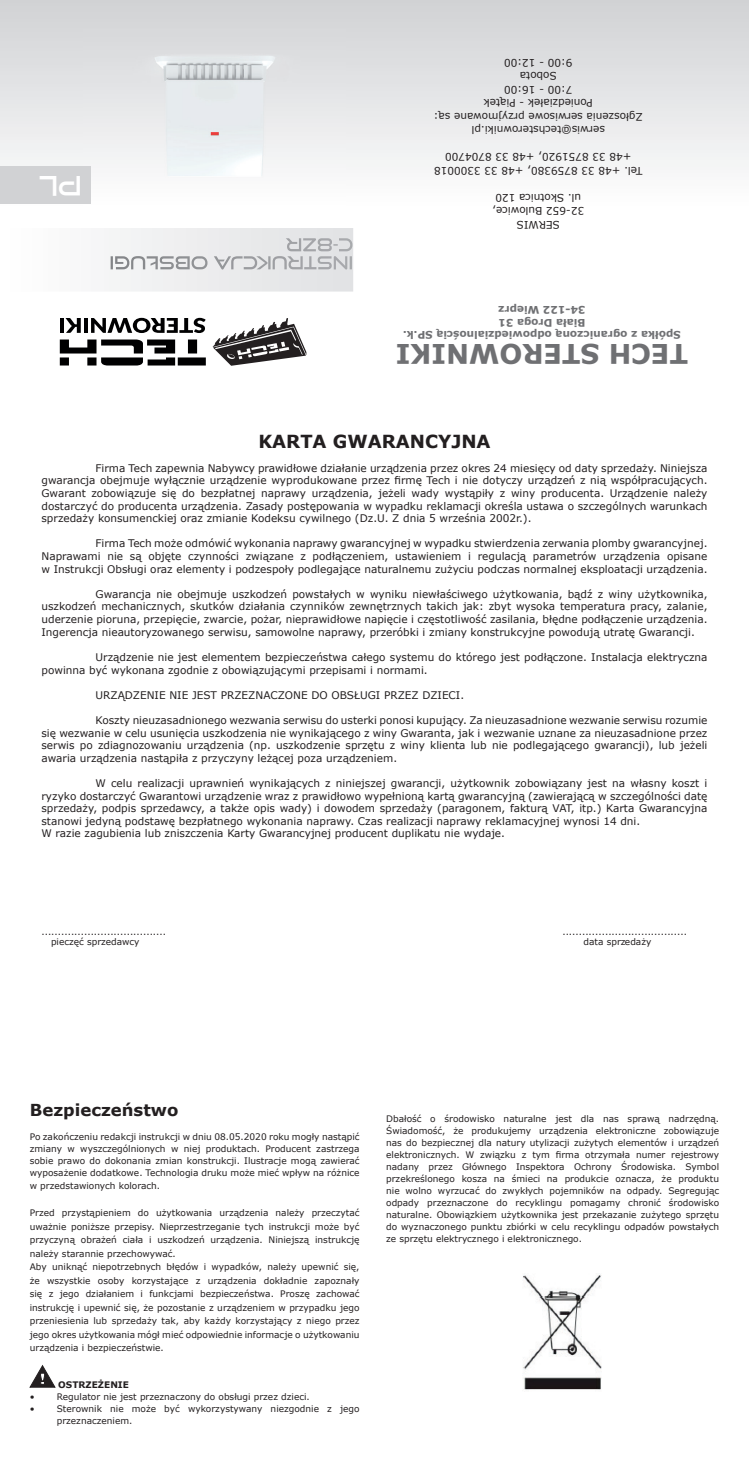
<style>
.page{position:relative;width:749px;height:1472px;background:#fff}
.page>*{position:absolute;margin:0;border:0;box-sizing:border-box;transform-origin:0 0}
.t1{font:700 27px "Verdana";color:#6f7073}
.t2{font:27px "Good Times Rg";color:#fff}
.t3{font:18px/18px "Good Times Rg";color:#6f7073}
.t4{font:700 18px "Verdana";color:#231f20}
.t5{font:700 16.5px "Verdana";color:#231f20}
.t6{font:10.5px/12.6px "Verdana";color:#231f20;text-align:justify}
.t7{font:700 10.5px/12.6px "Verdana";color:#6f7073;text-align:center}
.t8{font:9px/12px "Verdana";color:#231f20;text-align:justify}
.t9{font:700 9px "Verdana";color:#231f20}
</style>
<div class="page">
<svg style="left:0;top:0;width:748px;height:167px"></svg>
<svg style="left:60px;top:339px;width:146px;height:26px"></svg>
<svg style="left:91px;top:318px;width:114px;height:15px"></svg>
<hr style="left:84px;top:318px;width:4px;height:15px;background:#000001">
<svg style="left:65px;top:318px;width:16px;height:15px"></svg>
<hr style="left:60px;top:318px;width:4px;height:15px;background:#000001">
<svg style="left:212px;top:318px;width:94px;height:48px"></svg>
<svg style="left:109px;top:228px;width:244px;height:63px"></svg>
<div style="left:104px;top:256px;width:248px;height:13px;background:#ebebed"></div>
<div style="left:286px;top:238px;width:66px;height:13px;background:#e3e4e6"></div>
<svg style="left:30px;top:1365px;width:25px;height:21px"></svg>
<img style="left:83px;top:30px;width:263px;height:146px">
<img style="left:523px;top:1274px;width:79px;height:116px">
<div style="left:0;top:167px;width:91px;height:37px;background:#d1d2d4"></div>
<h1 class="t2" style="left:82px;top:203px;width:44px;rotate:-180deg">PL</h1>
<h2 class="t3" style="left:353px;top:272px;width:245px;rotate:-180deg">instrukcja obsługi<br>C-8zr</h2>
<p class="t6" style="left:642px;top:137px;width:210px;line-height:13.5px;text-align:center;rotate:-180deg">serwis@techsterowniki.pl<br>Zgłoszenia serwisowe przyjmowane są:<br>Poniedziałek - Piątek<br>7:00 - 16:00<br>Sobota<br>9:00 - 12:00</p>
<p class="t6" style="left:642px;top:177px;width:210px;line-height:13.5px;text-align:center;rotate:-180deg">Tel. +48 33 8759380, +48 33 3300018 +48 33 8751920, +48 33 8704700</p>
<p class="t6" style="left:584px;top:231px;width:93px;line-height:13.5px;text-align:center;rotate:-180deg">SERWIS<br>32-652 Bulowice, ul. Skotnica 120</p>
<p class="t7" style="left:680px;top:342px;width:279px;rotate:-180deg">Spółka z ograniczoną odpowiedzialnością SP.k.<br>Biała Droga 31<br>34-122 Wieprz</p>
<h1 class="t1" style="left:687px;top:373px;width:293px;rotate:-180deg">TECH STEROWNIKI</h1>
<h2 class="t4" style="left:258px;top:429px;width:233px">KARTA GWARANCYJNA</h2>
<p class="t6" style="left:41px;top:461px;width:667px;text-indent:54px">Firma Tech zapewnia Nabywcy prawidłowe działanie urządzenia przez okres 24 miesięcy od daty sprzedaży. Niniejsza gwarancja obejmuje wyłącznie urządzenie wyprodukowane przez firmę Tech i nie dotyczy urządzeń z nią współpracujących.<br>Gwarant zobowiązuje się do bezpłatnej naprawy urządzenia, jeżeli wady wystąpiły z winy producenta. Urządzenie należy dostarczyć do producenta urządzenia. Zasady postępowania w wypadku reklamacji określa ustawa o szczególnych warunkach sprzedaży konsumenckiej oraz zmianie Kodeksu cywilnego (Dz.U. Z dnia 5 września 2002r.).</p>
<p class="t6" style="left:41px;top:537px;width:667px;text-indent:54px">Firma Tech może odmówić wykonania naprawy gwarancyjnej w wypadku stwierdzenia zerwania plomby gwarancyjnej.<br>Naprawami nie są objęte czynności związane z podłączeniem, ustawieniem i regulacją parametrów urządzenia opisane w Instrukcji Obsługi oraz elementy i podzespoły podlegające naturalnemu zużyciu podczas normalnej eksploatacji urządzenia.</p>
<p class="t6" style="left:41px;top:587px;width:667px;text-indent:54px">Gwarancja nie obejmuje uszkodzeń powstałych w wyniku niewłaściwego użytkowania, bądź z winy użytkownika, uszkodzeń mechanicznych, skutków działania czynników zewnętrznych takich jak: zbyt wysoka temperatura pracy, zalanie, uderzenie pioruna, przepięcie, zwarcie, pożar, nieprawidłowe napięcie i częstotliwość zasilania, błędne podłączenie urządzenia.<br>Ingerencja nieautoryzowanego serwisu, samowolne naprawy, przeróbki i zmiany konstrukcyjne powodują utratę Gwarancji.</p>
<p class="t6" style="left:41px;top:650px;width:667px;text-indent:54px">Urządzenie nie jest elementem bezpieczeństwa całego systemu do którego jest podłączone. Instalacja elektryczna powinna być wykonana zgodnie z obowiązującymi przepisami i normami.</p>
<p class="t6" style="left:95px;top:688px;width:370px">URZĄDZENIE NIE JEST PRZEZNACZONE DO OBSŁUGI PRZEZ DZIECI.</p>
<p class="t6" style="left:41px;top:713px;width:667px;text-indent:54px">Koszty nieuzasadnionego wezwania serwisu do usterki ponosi kupujący. Za nieuzasadnione wezwanie serwisu rozumie się wezwanie w celu usunięcia uszkodzenia nie wynikającego z winy Gwaranta, jak i wezwanie uznane za nieuzasadnione przez serwis po zdiagnozowaniu urządzenia (np. uszkodzenie sprzętu z winy klienta lub nie podlegającego gwarancji), lub jeżeli awaria urządzenia nastąpiła z przyczyny leżącej poza urządzeniem.</p>
<p class="t6" style="left:41px;top:776px;width:667px;text-align:left;text-indent:54px">W celu realizacji uprawnień wynikających z niniejszej gwarancji, użytkownik zobowiązany jest na własny koszt i ryzyko dostarczyć Gwarantowi urządzenie wraz z prawidłowo wypełnioną kartą gwarancyjną (zawierającą w szczególności datę sprzedaży, podpis sprzedawcy, a także opis wady) i dowodem sprzedaży (paragonem, fakturą VAT, itp.) Karta Gwarancyjna stanowi jedyną podstawę bezpłatnego wykonania naprawy. Czas realizacji naprawy reklamacyjnej wynosi 14 dni.<br>W razie zagubienia lub zniszczenia Karty Gwarancyjnej producent duplikatu nie wydaje.</p>
<p class="t8" style="left:41px;top:925px;width:126px">......................................</p>
<p class="t8" style="left:562px;top:925px;width:126px">......................................</p>
<p class="t8" style="left:51px;top:936px;width:90px">pieczęć sprzedawcy</p>
<p class="t8" style="left:583px;top:936px;width:69px">data sprzedaży</p>
<h3 class="t5" style="left:30px;top:1097px;width:150px">Bezpieczeństwo</h3>
<p class="t8" style="left:30px;top:1130px;width:331px">Po zakończeniu redakcji instrukcji w dniu 08.05.2020 roku mogły nastąpić zmiany w wyszczególnionych w niej produktach. Producent zastrzega sobie prawo do dokonania zmian konstrukcji. Ilustracje mogą zawierać wyposażenie dodatkowe. Technologia druku może mieć wpływ na różnice</p>
<p class="t8" style="left:30px;top:1179px;width:132px">w przedstawionych kolorach.</p>
<p class="t8" style="left:30px;top:1205px;width:331px;line-height:13.5px;text-align:left">Przed przystąpieniem do użytkowania urządzenia należy przeczytać uważnie poniższe przepisy. Nieprzestrzeganie tych instrukcji może być przyczyną obrażeń ciała i uszkodzeń urządzenia. Niniejszą instrukcję należy starannie przechowywać.<br>Aby uniknąć niepotrzebnych błędów i wypadków, należy upewnić się, że wszystkie osoby korzystające z urządzenia dokładnie zapoznały się z jego działaniem i funkcjami bezpieczeństwa. Proszę zachować instrukcję i upewnić się, że pozostanie z urządzeniem w przypadku jego przeniesienia lub sprzedaży tak, aby każdy korzystający z niego przez jego okres użytkowania mógł mieć odpowiednie informacje o użytkowaniu urządzenia i bezpieczeństwie.</p>
<p class="t9" style="left:58px;top:1377px;width:72px">OSTRZEŻENIE</p>
<p class="t8" style="left:30px;top:1389px;width:6px">•</p>
<p class="t8" style="left:57px;top:1389px;width:254px">Regulator nie jest przeznaczony do obsługi przez dzieci.</p>
<p class="t8" style="left:30px;top:1401px;width:6px">•</p>
<p class="t8" style="left:57px;top:1401px;width:304px">Sterownik nie może być wykorzystywany niezgodnie z jego przeznaczeniem.</p>
<p class="t8" style="left:386px;top:1112px;width:334px">Dbałość o środowisko naturalne jest dla nas sprawą nadrzędną.<br>Świadomość, że produkujemy urządzenia elektroniczne zobowiązuje nas do bezpiecznej dla natury utylizacji zużytych elementów i urządzeń elektronicznych. W związku z tym firma otrzymała numer rejestrowy nadany przez Głównego Inspektora Ochrony Środowiska. Symbol przekreślonego kosza na śmieci na produkcie oznacza, że produktu nie wolno wyrzucać do zwykłych pojemników na odpady. Segregując odpady przeznaczone do recyklingu pomagamy chronić środowisko naturalne. Obowiązkiem użytkownika jest przekazanie zużytego sprzętu do wyznaczonego punktu zbiórki w celu recyklingu odpadów powstałych ze sprzętu elektrycznego i elektronicznego.</p>
</div>
